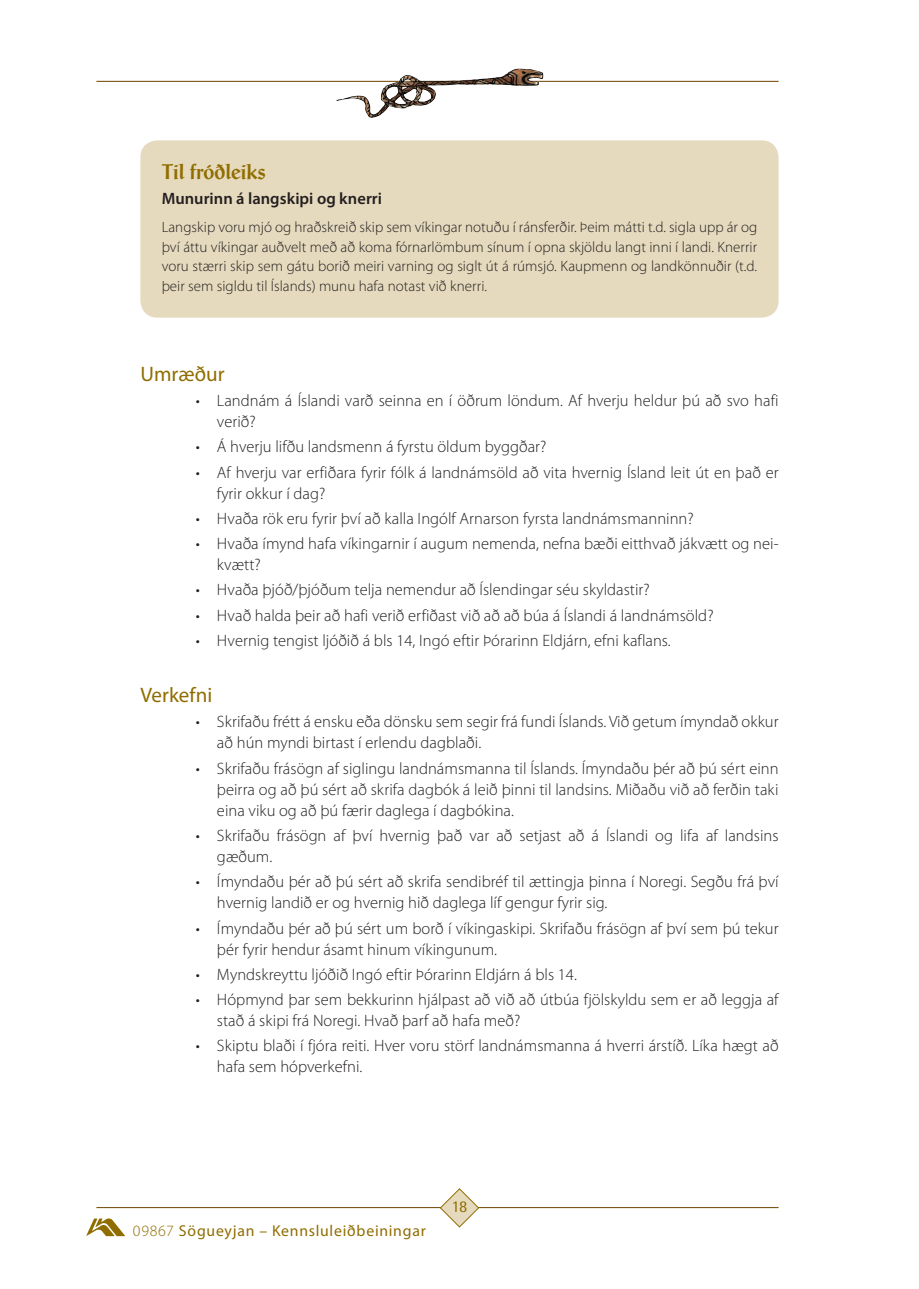
<style>
.page{position:relative;width:919px;height:1289px;background:#fff}
.page>*{position:absolute;margin:0;border:0;box-sizing:border-box;transform-origin:0 0}
.t1{font:21px "Myriad Pro";color:#906d00}
.t2{font:500 21px "Post Antiqua BE";color:#906d00}
.t3{font:300 16.5px/21px "Myriad Pro";color:#231f20}
.t4{font:600 16.5px "Myriad Pro";color:#231f20}
.t5{font:16.5px "Rotis Semi Sans";color:#906d00}
.t6{font:15.75px "Myriad Pro";letter-spacing:.045em;color:#906d00}
.t7{font:300 15px/19.5px "Myriad Pro";color:#231f20;text-align:justify}
.s1{font-weight:300}
</style>
<div class="page">
<hr style="left:96px;top:81px;width:682px;height:1px;background:#7f5619">
<hr style="left:96px;top:1206px;width:682px;height:2px;background:#7f5619">
<svg style="left:439px;top:1188px;width:40px;height:39px"></svg>
<img style="left:336px;top:70px;width:177px;height:48px">
<img style="left:86px;top:1218px;width:39px;height:19px">
<div style="left:140px;top:140px;width:638px;height:177px;background:#e6dabe;border-radius:17px"></div>
<p class="t2" style="left:162px;top:159px;width:106px">Til fróðleiks</p>
<p class="t4" style="left:162px;top:188px;width:222px">Munurinn á langskipi og knerri</p>
<p class="t7" style="left:162px;top:217px;width:597px">Langskip voru mjó og hraðskreið skip sem víkingar notuðu í ránsferðir. Þeim mátti t.d. sigla upp ár og því áttu víkingar auðvelt með að koma fórnarlömbum sínum í opna skjöldu langt inni í landi. Knerrir voru stærri skip sem gátu borið meiri varning og siglt út á rúmsjó. Kaupmenn og landkönnuðir (t.d. þeir sem sigldu til Íslands) munu hafa notast við knerri.</p>
<p class="t1" style="left:140px;top:361px;width:86px">Umræður</p>
<p class="t3" style="left:217px;top:390px;width:563px;text-indent:-21px">• Landnám á Íslandi varð seinna en í öðrum löndum. Af hverju heldur þú að svo hafi verið?</p>
<p class="t3" style="left:196px;top:436px;width:352px">• Á hverju lifðu landsmenn á fyrstu öldum byggðar?</p>
<p class="t3" style="left:217px;top:461px;width:563px;text-indent:-21px">• Af hverju var erfiðara fyrir fólk á landnámsöld að vita hvernig Ísland leit út en það er fyrir okkur í dag?</p>
<p class="t3" style="left:196px;top:507px;width:499px">• Hvaða rök eru fyrir því að kalla Ingólf Arnarson fyrsta landnámsmanninn?</p>
<p class="t3" style="left:217px;top:533px;width:563px;text-indent:-21px">• Hvaða ímynd hafa víkingarnir í augum nemenda, nefna bæði eitthvað jákvætt og nei&shy;kvætt?</p>
<p class="t3" style="left:196px;top:579px;width:455px">• Hvaða þjóð/þjóðum telja nemendur að Íslendingar séu skyldastir?</p>
<p class="t3" style="left:196px;top:604px;width:519px">• Hvað halda þeir að hafi verið erfiðast við að að búa á Íslandi á landnámsöld?</p>
<p class="t3" style="left:196px;top:629px;width:476px">• Hvernig tengist ljóðið á bls 14, Ingó eftir Þórarinn Eldjárn, efni kaflans.</p>
<p class="t1" style="left:140px;top:682px;width:73px">Verkefni</p>
<p class="t3" style="left:217px;top:711px;width:563px;text-indent:-21px">• Skrifaðu frétt á ensku eða dönsku sem segir frá fundi Íslands. Við getum ímyndað okkur að hún myndi birtast í erlendu dagblaði.</p>
<p class="t3" style="left:217px;top:757px;width:563px;text-align:justify;text-indent:-21px">• Skrifaðu frásögn af siglingu landnámsmanna til Íslands. Ímyndaðu þér að þú sért einn þeirra og að þú sért að skrifa dagbók á leið þinni til landsins. Miðaðu við að ferðin taki eina viku og að þú færir daglega í dagbókina.</p>
<p class="t3" style="left:217px;top:824px;width:563px;text-indent:-21px">• Skrifaðu frásögn af því hvernig það var að setjast að á Íslandi og lifa af landsins gæðum.</p>
<p class="t3" style="left:217px;top:871px;width:563px;text-indent:-21px">• Ímyndaðu þér að þú sért að skrifa sendibréf til ættingja þinna í Noregi. Segðu frá því hvernig landið er og hvernig hið daglega líf gengur fyrir sig.</p>
<p class="t3" style="left:217px;top:917px;width:563px;text-indent:-21px">• Ímyndaðu þér að þú sért um borð í víkingaskipi. Skrifaðu frásögn af því sem þú tekur þér fyrir hendur ásamt hinum víkingunum.</p>
<p class="t3" style="left:196px;top:963px;width:382px">• Myndskreyttu ljóðið Ingó eftir Þórarinn Eldjárn á bls 14.</p>
<p class="t3" style="left:217px;top:988px;width:563px;text-indent:-21px">• Hópmynd þar sem bekkurinn hjálpast að við að útbúa fjölskyldu sem er að leggja af stað á skipi frá Noregi. Hvað þarf að hafa með?</p>
<p class="t3" style="left:217px;top:1035px;width:563px;text-indent:-21px">• Skiptu blaði í fjóra reiti. Hver voru störf landnámsmanna á hverri árstíð. Líka hægt að hafa sem hópverkefni.</p>
<p class="t6" style="left:133px;top:1220px;width:294px"><span class="s1">09867</span> Sögueyjan – Kennsluleiðbeiningar</p>
<p class="t5" style="left:451px;top:1196px;width:17px">18</p>
</div>
